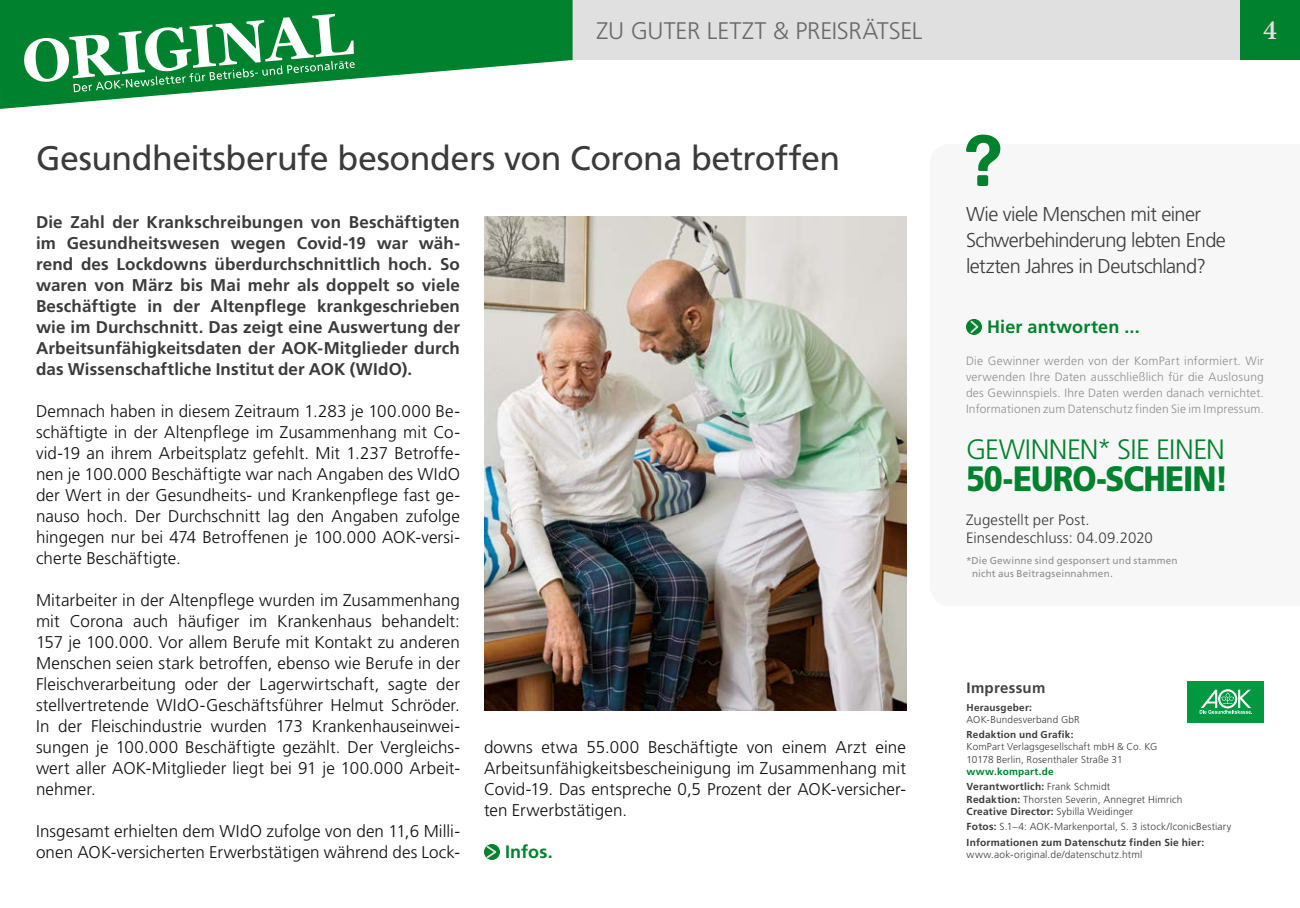
<style>
.page{position:relative;width:1300px;height:908px;background:#fff}
.page>*{position:absolute;margin:0;border:0;box-sizing:border-box;transform-origin:0 0}
.t1{font:900 35.2px "Frutiger LT";letter-spacing:-.03em;color:#00812d;scale:.88 1}
.t2{font:34px "Frutiger LT";letter-spacing:-.015em;color:#3b3b3b}
.t3{font:300 28px "Frutiger LT";letter-spacing:-.015em;color:#00812d}
.t4{font:600 28px "Minion Pro";color:#e0e0e0}
.t5{font:300 24px "Frutiger LT";letter-spacing:-.01em;color:#696969}
.t6{font:300 20px/26px "Frutiger LT";letter-spacing:-.03em;color:#3b3b3b}
.t7{font:700 18px "Frutiger LT";letter-spacing:.01em;color:#00812d}
.t8{font:300 17px/21px "Frutiger LT";letter-spacing:.005em;color:#0f0f0f;text-align:justify}
.t9{font:700 17px/21px "Frutiger LT";letter-spacing:.01em;color:#3b3b3b;text-align:justify}
.t10{font:300 15px/18px "Frutiger LT";letter-spacing:.01em;color:#3b3b3b}
.t11{font:700 15px "Frutiger LT";letter-spacing:.02em;color:#444}
.t12{font:300 12px/16px "Frutiger LT";letter-spacing:.015em;color:#8e8e8e;text-align:justify}
.t13{font:300 10.2px/12.2px "Frutiger LT";letter-spacing:.015em;color:#3b3b3b}
.t14{font:700 10.2px/15.6px "Frutiger LT";letter-spacing:.02em;color:#3b3b3b}
.t15{font:300 10px/12.2px "Frutiger LT";letter-spacing:.015em;color:#3b3b3b}
.t16{font:10px/13px "Frutiger LT";letter-spacing:.015em;color:#8e8e8e}
.t17{font:700 10px "Frutiger LT";letter-spacing:.025em;color:#3b3b3b}
.t18{font:700 10px "Frutiger LT";letter-spacing:.025em;color:#00812d}
.s1{font-size:26px}
.s2{font-weight:700}
.s3{font-weight:300}
</style>
<div class="page">
<div style="left:1188px;top:681px;width:76px;height:42px;background:#009942"></div>
<svg style="left:1200px;top:689px;width:52px;height:25px"></svg>
<img style="left:484px;top:216px;width:422px;height:495px">
<svg style="left:966px;top:319px;width:16px;height:16px"></svg>
<svg style="left:969px;top:319px;width:11px;height:16px"></svg>
<svg style="left:484px;top:844px;width:16px;height:16px"></svg>
<svg style="left:485px;top:844px;width:14px;height:16px"></svg>
<svg style="left:966px;top:135px;width:34px;height:51px"></svg>
<div style="left:573px;top:0;width:727px;height:60px;background:#e0e0e0"></div>
<div style="left:1240px;top:0;width:60px;height:60px;background:#00812d"></div>
<svg style="left:0;top:0;width:573px;height:109px;fill:#00812d"></svg>
<svg style="left:24px;top:14px;width:331px;height:78px"></svg>
<h3 class="t5" style="left:597px;top:17px;width:327px">ZU GUTER LETZT &amp; PREISRÄTSEL</h3>
<h3 class="t4" style="left:1263px;top:11px;width:15px">4</h3>
<h2 class="t2" style="left:36px;top:138px;width:806px">Gesundheitsberufe besonders von Corona betroffen</h2>
<p class="t9" style="left:36px;top:212px;width:426px">Die Zahl der Krankschreibungen von Beschäftigten im Gesundheitswesen wegen Covid-19 war wäh&shy;rend des Lockdowns überdurchschnittlich hoch. So waren von März bis Mai mehr als doppelt so viele Beschäftigte in der Altenpflege krankgeschrieben wie im Durchschnitt. Das zeigt eine Auswertung der Arbeitsunfähigkeitsdaten der AOK-Mitglieder durch das Wissenschaftliche Institut der AOK (WIdO).</p>
<p class="t8" style="left:36px;top:401px;width:426px">Demnach haben in diesem Zeitraum 1.283 je 100.000 Be&shy;schäftigte in der Altenpflege im Zusammenhang mit Co&shy;vid-19 an ihrem Arbeitsplatz gefehlt. Mit 1.237 Betroffe&shy;nen je 100.000 Beschäftigte war nach Angaben des WIdO der Wert in der Gesundheits- und Krankenpflege fast ge&shy;nauso hoch. Der Durchschnitt lag den Angaben zufolge hingegen nur bei 474 Betroffenen je 100.000 AOK-versi&shy;cherte Beschäftigte.</p>
<p class="t8" style="left:36px;top:590px;width:426px">Mitarbeiter in der Altenpflege wurden im Zusammenhang mit Corona auch häufiger im Krankenhaus behandelt:<br>157 je 100.000. Vor allem Berufe mit Kontakt zu anderen Menschen seien stark betroffen, ebenso wie Berufe in der Fleischverarbeitung oder der Lagerwirtschaft, sagte der stellvertretende WIdO-Geschäftsführer Helmut Schröder.<br>In der Fleischindustrie wurden 173 Krankenhauseinwei&shy;sungen je 100.000 Beschäftigte gezählt. Der Vergleichs&shy;wert aller AOK-Mitglieder liegt bei 91 je 100.000 Arbeit&shy;nehmer.</p>
<p class="t8" style="left:36px;top:821px;width:425px">Insgesamt erhielten dem WIdO zufolge von den 11,6 Milli&shy;onen AOK-versicherten Erwerbstätigen während des Lock-</p>
<p class="t8" style="left:484px;top:737px;width:424px">downs etwa 55.000 Beschäftigte von einem Arzt eine Arbeitsunfähigkeitsbescheinigung im Zusammenhang mit Covid-19. Das entspreche 0,5 Prozent der AOK-versicher&shy;ten Erwerbstätigen.</p>
<p class="t7" style="left:505px;top:841px;width:49px">Infos.</p>
<p class="t6" style="left:966px;top:202px;width:261px">Wie viele Menschen mit einer<br>Schwerbehinderung lebten Ende letzten Jahres in Deutschland?</p>
<p class="t7" style="left:987px;top:316px;width:154px">Hier antworten ...</p>
<p class="t12" style="left:966px;top:353px;width:300px">Die Gewinner werden von der KomPart informiert. Wir verwenden Ihre Daten ausschließlich für die Auslosung des Gewinnspiels. Ihre Daten werden danach vernichtet.<br>Informationen zum Datenschutz finden Sie im Impressum.</p>
<h3 class="t3" style="left:966px;top:433px;width:260px">GEWINNEN<span class="s1">*</span> SIE EINEN</h3>
<h1 class="t1" style="left:966px;top:457px;width:300px">50-EURO-SCHEIN!</h1>
<p class="t10" style="left:966px;top:511px;width:188px">Zugestellt per Post.<br>Einsendeschluss: 04.09.2020</p>
<p class="t16" style="left:972px;top:554px;width:207px;text-indent:-6px">*Die Gewinne sind gesponsert und stammen nicht aus Beitragseinnahmen.</p>
<p class="t11" style="left:967px;top:679px;width:80px">Impressum</p>
<p class="t17" style="left:967px;top:702px;width:67px">Herausgeber:</p>
<p class="t15" style="left:967px;top:714px;width:115px">AOK-Bundesverband GbR</p>
<p class="t17" style="left:967px;top:729px;width:108px">Redaktion und Grafik:</p>
<p class="t15" style="left:967px;top:741px;width:192px">KomPart Verlagsgesellschaft mbH &amp; Co. KG<br>10178 Berlin, Rosenthaler Straße 31</p>
<p class="t18" style="left:967px;top:765px;width:89px">www.kompart.de</p>
<p class="t13" style="left:967px;top:781px;width:218px"><span class="s2">Verantwortlich:</span> Frank Schmidt<br><span class="s2">Redaktion:</span> Thorsten Severin, Annegret Himrich<br><span class="s2">Creative Director:</span> Sybilla Weidinger</p>
<p class="t14" style="left:967px;top:819px;width:266px">Fotos: <span class="s3">S.1–4: AOK-Markenportal, S. 3 istock/IconicBestiary<br></span>Informationen zum Datenschutz finden Sie hier:</p>
<p class="t13" style="left:967px;top:849px;width:177px">www.aok-original.de/datenschutz.html</p>
</div>
